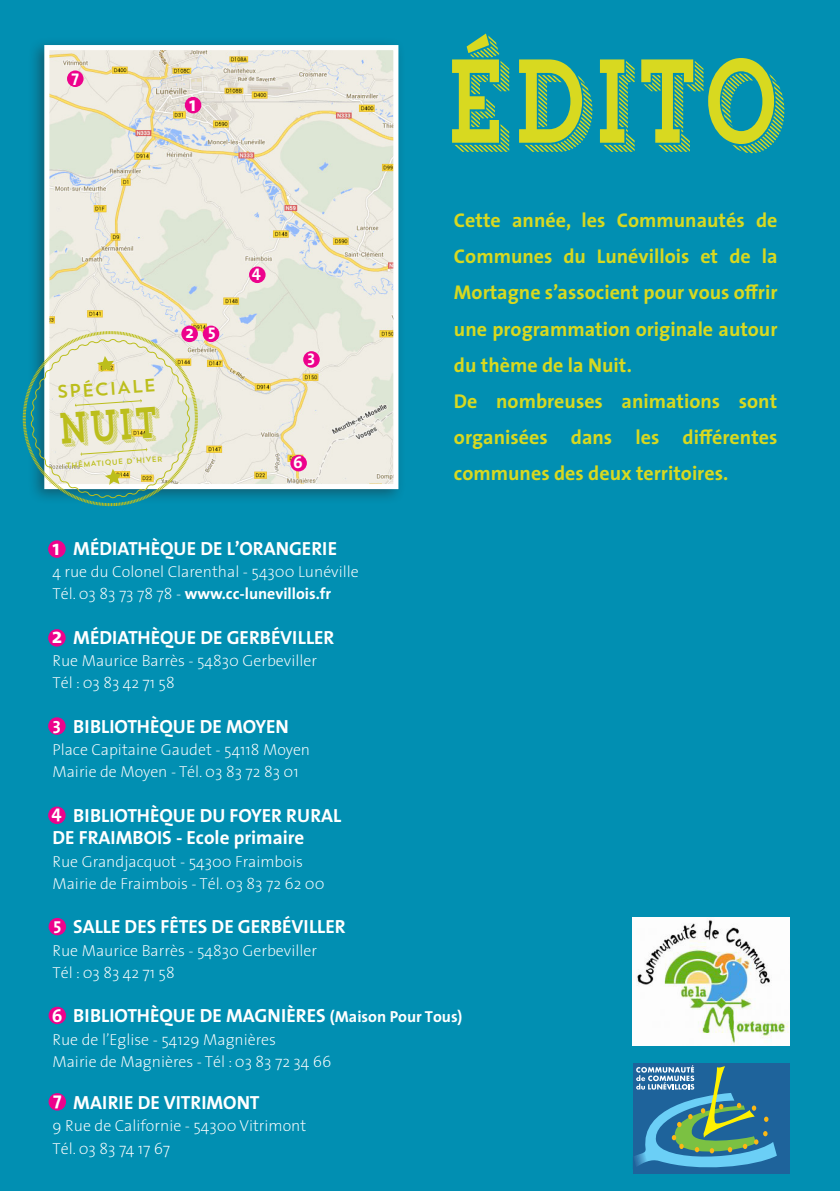
<style>
.page{position:relative;width:840px;height:1191px;background:#fff}
.page>*{position:absolute;margin:0;border:0;box-sizing:border-box;transform-origin:0 0}
.t1{font:118.4px "Trend Slab Four";letter-spacing:-.005em;color:#d8d920;scale:.74 1}
.t2{font:43.8px "Trend Slab Four";color:#bcbe1c;scale:.74 1}
.t3{font:21.8px "The Sans 7 Bold Plain";color:#fff}
.t4{font:20.6px "The Sans 7 Bold Plain";color:#fff}
.t5{font:20px/36.2px "The Sans 7 Bold Plain";color:#d8d920}
.t6{font:19px/22.2px "The Sans 7 Bold Plain";color:#fff}
.t7{font:18.6px "The Sans 7 Bold Plain";color:#fff}
.t8{font:18.4px "The Sans 7 Bold Plain";color:#fff}
.t9{font:18.2px "The Sans 7 Bold Plain";color:#fff}
.t10{font:18px "Trend Sans One";color:#bcbe1c}
.t11{font:17.6px "The Sans 7 Bold Plain";color:#fff}
.t12{font:17.4px "The Sans 7 Bold Plain";color:#fff}
.t13{font:17px "The Sans 7 Bold Plain";color:#fff}
.t14{font:16.4px "The Sans 7 Bold Plain";color:#fff}
.t15{font:16.2px "The Sans 7 Bold Plain";color:#fff}
.t16{font:200 16px/22.2px "The Sans 2";color:#fff}
.t17{font:16px "The Sans 7 Bold Plain";color:#fff}
.t18{font:7.4px "Trend Sans One";color:#bcbe1c}
.s1{font-family:"The Sans 2";font-weight:200}
.s2{font-size:16px}
</style>
<div class="page">
<div style="left:0;top:0;width:839px;height:1191px;background:#018fb2"></div>
<div style="left:28px;top:36px;width:378px;height:468px;background:#231f20;opacity:.45"></div>
<img style="left:50px;top:51px;width:342px;height:432px">
<div style="left:44px;top:45px;width:354px;height:444px;border:5px solid #fff"></div>
<div style="left:185px;top:97px;width:16px;height:16px;background:#ed028c;border-radius:50%"></div>
<svg style="left:181px;top:325px;width:17px;height:17px"></svg>
<div style="left:303px;top:351px;width:16px;height:17px;background:#ed028c;border-radius:50%"></div>
<div style="left:249px;top:266px;width:16px;height:17px;background:#ed028c;border-radius:50%"></div>
<div style="left:203px;top:325px;width:16px;height:17px;background:#ed028c;border-radius:50%"></div>
<div style="left:290px;top:455px;width:17px;height:16px;background:#ed028c;border-radius:50%"></div>
<div style="left:67px;top:70px;width:16px;height:17px;background:#ed028c;border-radius:50%"></div>
<div style="left:48px;top:540px;width:18px;height:18px;background:#ed028c;border-radius:50%"></div>
<div style="left:48px;top:629px;width:18px;height:17px;background:#ed028c;border-radius:50%"></div>
<div style="left:48px;top:717px;width:18px;height:18px;background:#ed028c;border-radius:50%"></div>
<div style="left:48px;top:806px;width:18px;height:18px;background:#ed028c;border-radius:50%"></div>
<div style="left:49px;top:918px;width:17px;height:17px;background:#ed028c;border-radius:50%"></div>
<div style="left:49px;top:1006px;width:17px;height:18px;background:#ed028c;border-radius:50%"></div>
<div style="left:49px;top:1093px;width:17px;height:17px;background:#ed028c;border-radius:50%"></div>
<svg style="left:22px;top:330px;width:176px;height:177px;background:#bcd2c7"></svg>
<div style="left:632px;top:1063px;width:157px;height:110px;background:#1e639b"></div>
<svg style="left:632px;top:1065px;width:144px;height:107px"></svg>
<img style="left:632px;top:917px;width:157px;height:128px">
<p class="t14" style="left:71px;top:62px;width:9px">7</p>
<p class="t4" style="left:189px;top:86px;width:9px">1</p>
<p class="t10" style="left:56px;top:380px;width:101px;rotate:-4deg">SPÉCIALE</p>
<h2 class="t2" style="left:56px;top:401px;width:138px;rotate:-4deg">nuit</h2>
<p class="t18" style="left:66px;top:460px;width:98px;rotate:-4deg">THÉMATIQUE D’HIVER</p>
<p class="t11" style="left:185px;top:318px;width:10px">2</p>
<p class="t15" style="left:208px;top:317px;width:9px">5</p>
<p class="t15" style="left:251px;top:258px;width:11px">4</p>
<p class="t14" style="left:307px;top:343px;width:9px">3</p>
<p class="t14" style="left:293px;top:449px;width:11px">6</p>
<h1 class="t1" style="left:441px;top:25px;width:462px">ÉDITO</h1>
<p class="t5" style="left:453px;top:202px;width:325px">Cette année, les Communautés de<br>Communes du Lunévillois et de la<br>Mortagne s’associent pour vous offrir une programmation originale autour du thème de la Nuit.<br>De nombreuses animations sont organisées dans les différentes communes des deux territoires.</p>
<p class="t6" style="left:73px;top:537px;width:265px">MÉDIATHÈQUE DE L’ORANGERIE</p>
<p class="t16" style="left:52px;top:560px;width:307px">4 rue du Colonel Clarenthal - 54300 Lunéville</p>
<p class="t17" style="left:52px;top:580px;width:280px"><span class="s1">Tél. 03 83 73 78 78 -</span> www.cc-lunevillois.fr</p>
<p class="t6" style="left:73px;top:626px;width:262px">MÉDIATHÈQUE DE GERBÉVILLER</p>
<p class="t16" style="left:52px;top:649px;width:266px">Rue Maurice Barrès - 54830 Gerbeviller<br>Tél : 03 83 42 71 58</p>
<p class="t6" style="left:73px;top:715px;width:217px">BIBLIOTHÈQUE DE MOYEN</p>
<p class="t16" style="left:52px;top:738px;width:259px">Place Capitaine Gaudet - 54118 Moyen<br>Mairie de Moyen - Tél. 03 83 72 83 01</p>
<p class="t6" style="left:52px;top:804px;width:290px;text-indent:21px">BIBLIOTHÈQUE DU FOYER RURAL<br>DE FRAIMBOIS - Ecole primaire</p>
<p class="t16" style="left:52px;top:849px;width:273px">Rue Grandjacquot - 54300 Fraimbois<br>Mairie de Fraimbois - Tél. 03 83 72 62 00</p>
<p class="t6" style="left:73px;top:915px;width:274px">SALLE DES FÊTES DE GERBÉVILLER</p>
<p class="t16" style="left:52px;top:938px;width:266px">Rue Maurice Barrès - 54830 Gerbeviller<br>Tél : 03 83 42 71 58</p>
<p class="t6" style="left:73px;top:1004px;width:390px">BIBLIOTHÈQUE DE MAGNIÈRES <span class="s2">(Maison Pour Tous)</span></p>
<p class="t16" style="left:52px;top:1027px;width:280px">Rue de l’Eglise - 54129 Magnières<br>Mairie de Magnières - Tél : 03 83 72 34 66</p>
<p class="t6" style="left:73px;top:1091px;width:188px">MAIRIE DE VITRIMONT</p>
<p class="t16" style="left:52px;top:1114px;width:255px">9 Rue de Californie - 54300 Vitrimont<br>Tél. 03 83 74 17 67</p>
<h3 class="t3" style="left:53px;top:529px;width:9px">1</h3>
<h3 class="t3" style="left:52px;top:617px;width:12px">2</h3>
<p class="t12" style="left:53px;top:709px;width:9px">3</p>
<p class="t8" style="left:51px;top:796px;width:12px">4</p>
<p class="t13" style="left:54px;top:909px;width:9px">5</p>
<p class="t9" style="left:52px;top:1000px;width:12px">6</p>
<p class="t7" style="left:53px;top:1083px;width:10px">7</p>
</div>
